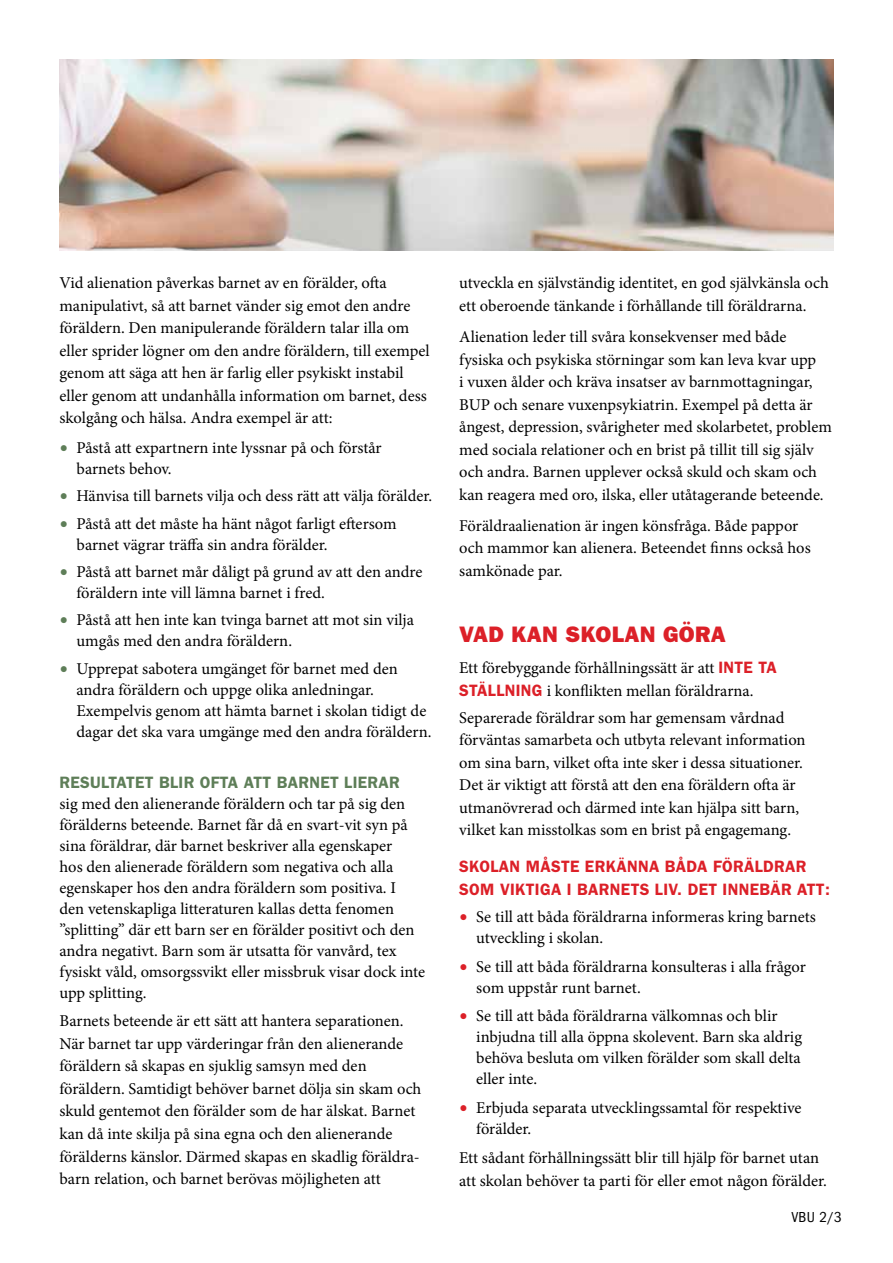
<style>
.page{position:relative;width:893px;height:1263px;background:#fff}
.page>*{position:absolute;margin:0;border:0;box-sizing:border-box;transform-origin:0 0}
.t1{font:22.5px "ITC Franklin Gothic Std Hvy";letter-spacing:.02em;color:#dc2028}
.t2{font:16.5px/22.5px "Minion Pro";color:#000}
.t3{font:600 16.5px/22.5px "ITC Franklin Gothic Std";letter-spacing:.02em;color:#dc2028}
.t4{font:600 16.5px "ITC Franklin Gothic Std";letter-spacing:.02em;color:#5e7e58}
.t5{font:condensed 15px "ITC Franklin Gothic Std";color:#000}
.s1{font-size:22.5px;color:#5e7e58}
.s2{font-family:"ITC Franklin Gothic Std";font-weight:600;color:#dc2028}
.s3{font-size:22.5px;color:#dc2028}
</style>
<div class="page">
<img style="left:60px;top:60px;width:773px;height:191px">
<p class="t2" style="left:60px;top:272px;width:372px">Vid alienation påverkas barnet av en förälder, ofta manipulativt, så att barnet vänder sig emot den andre föräldern. Den manipulerande föräldern talar illa om eller sprider lögner om den andre föräldern, till exempel genom att säga att hen är farlig eller psykiskt instabil eller genom att undanhålla information om barnet, dess skolgång och hälsa. Andra exempel är att:</p>
<p class="t2" style="left:77px;top:437px;width:307px;line-height:21px;text-indent:-17px"><span class="s1">•</span> Påstå att expartnern inte lyssnar på och förstår barnets behov.</p>
<p class="t2" style="left:60px;top:485px;width:374px"><span class="s1">•</span> Hänvisa till barnets vilja och dess rätt att välja förälder.</p>
<p class="t2" style="left:77px;top:513px;width:322px;line-height:21px;text-indent:-17px"><span class="s1">•</span> Påstå att det måste ha hänt något farligt eftersom barnet vägrar träffa sin andra förälder.</p>
<p class="t2" style="left:77px;top:561px;width:348px;line-height:21px;text-indent:-17px"><span class="s1">•</span> Påstå att barnet mår dåligt på grund av att den andre föräldern inte vill lämna barnet i fred.</p>
<p class="t2" style="left:77px;top:610px;width:339px;line-height:21px;text-indent:-17px"><span class="s1">•</span> Påstå att hen inte kan tvinga barnet att mot sin vilja umgås med den andra föräldern.</p>
<p class="t2" style="left:77px;top:658px;width:356px;line-height:21px;text-indent:-17px"><span class="s1">•</span> Upprepat sabotera umgänget för barnet med den andra föräldern och uppge olika anledningar.<br>Exempelvis genom att hämta barnet i skolan tidigt de dagar det ska vara umgänge med den andra föräldern.</p>
<p class="t4" style="left:60px;top:772px;width:342px">RESULTATET BLIR OFTA ATT BARNET LIERAR</p>
<p class="t2" style="left:60px;top:793px;width:367px;line-height:21px">sig med den alienerande föräldern och tar på sig den förälderns beteende. Barnet får då en svart-vit syn på sina föräldrar, där barnet beskriver alla egenskaper<br>hos den alienerade föräldern som negativa och alla egenskaper hos den andra föräldern som positiva. I<br>den vetenskapliga litteraturen kallas detta fenomen ”splitting” där ett barn ser en förälder positivt och den andra negativt. Barn som är utsatta för vanvård, tex fysiskt våld, omsorgssvikt eller missbruk visar dock inte upp splitting.</p>
<p class="t2" style="left:60px;top:1010px;width:363px">Barnets beteende är ett sätt att hantera separationen.<br>När barnet tar upp värderingar från den alienerande föräldern så skapas en sjuklig samsyn med den föräldern. Samtidigt behöver barnet dölja sin skam och skuld gentemot den förälder som de har älskat. Barnet kan då inte skilja på sina egna och den alienerande förälderns känslor. Därmed skapas en skadlig föräldra&shy;barn relation, och barnet berövas möjligheten att</p>
<p class="t2" style="left:459px;top:272px;width:371px">utveckla en självständig identitet, en god självkänsla och ett oberoende tänkande i förhållande till föräldrarna.</p>
<p class="t2" style="left:459px;top:326px;width:374px">Alienation leder till svåra konsekvenser med både fysiska och psykiska störningar som kan leva kvar upp<br>i vuxen ålder och kräva insatser av barnmottagningar, BUP och senare vuxenpsykiatrin. Exempel på detta är ångest, depression, svårigheter med skolarbetet, problem med sociala relationer och en brist på tillit till sig själv och andra. Barnen upplever också skuld och skam och kan reagera med oro, ilska, eller utåtagerande beteende.</p>
<p class="t2" style="left:459px;top:514px;width:353px">Föräldraalienation är ingen könsfråga. Både pappor och mammor kan alienera. Beteendet finns också hos samkönade par.</p>
<h1 class="t1" style="left:459px;top:621px;width:268px">VAD KAN SKOLAN GÖRA</h1>
<p class="t2" style="left:459px;top:657px;width:319px">Ett förebyggande förhållningssätt är att <span class="s2">INTE TA<br>STÄLLNING</span> i konflikten mellan föräldrarna.</p>
<p class="t2" style="left:459px;top:706px;width:348px">Separerade föräldrar som har gemensam vårdnad förväntas samarbeta och utbyta relevant information om sina barn, vilket ofta inte sker i dessa situationer.<br>Det är viktigt att förstå att den ena föräldern ofta är utmanövrerad och därmed inte kan hjälpa sitt barn, vilket kan misstolkas som en brist på engagemang.</p>
<p class="t3" style="left:459px;top:855px;width:372px">SKOLAN MÅSTE ERKÄNNA BÅDA FÖRÄLDRAR<br>SOM VIKTIGA I BARNETS LIV. DET INNEBÄR ATT:</p>
<p class="t2" style="left:476px;top:906px;width:341px;line-height:21px;text-indent:-17px"><span class="s3">•</span> Se till att båda föräldrarna informeras kring barnets utveckling i skolan.</p>
<p class="t2" style="left:476px;top:956px;width:331px;line-height:21px;text-indent:-17px"><span class="s3">•</span> Se till att båda föräldrarna konsulteras i alla frågor som uppstår runt barnet.</p>
<p class="t2" style="left:476px;top:1006px;width:327px;line-height:21px;text-indent:-17px"><span class="s3">•</span> Se till att båda föräldrarna välkomnas och blir inbjudna till alla öppna skolevent. Barn ska aldrig behöva besluta om vilken förälder som skall delta eller inte.</p>
<p class="t2" style="left:476px;top:1098px;width:327px;line-height:21px;text-indent:-17px"><span class="s3">•</span> Erbjuda separata utvecklingssamtal för respektive förälder.</p>
<p class="t2" style="left:459px;top:1147px;width:369px">Ett sådant förhållningssätt blir till hjälp för barnet utan att skolan behöver ta parti för eller emot någon förälder.</p>
<p class="t5" style="left:791px;top:1209px;width:52px">VBU 2/3</p>
</div>
